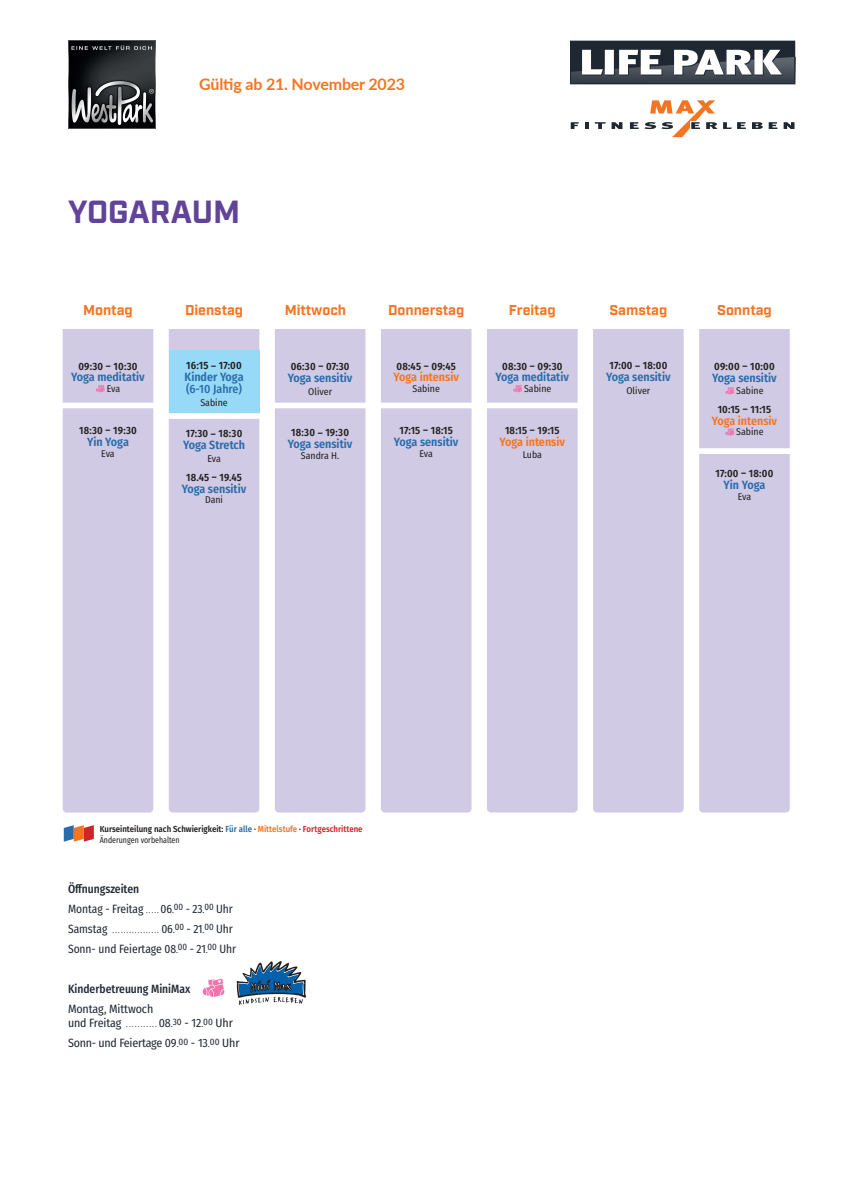
<style>
.page{position:relative;width:842px;height:1191px;background:#fff}
.page>*{position:absolute;margin:0;border:0;box-sizing:border-box;transform-origin:0 0}
.t1{font:700 32px "Industry";color:#61439a}
.t2{font:700 16px "Lato";letter-spacing:-.01em;color:#f47521}
.t3{font:700 14.2px "Industry";color:#f47521}
.t4{font:12px "Fira Sans Condensed";letter-spacing:-.01em;color:#1f2832}
.t5{font:12px "Fira Sans Condensed";letter-spacing:-.01em;color:#1f2832;scale:.96 1}
.t6{font:500 12px "Fira Sans Condensed";color:#1f2832;scale:.96 1}
.t7{font:600 11.9px "Fira Sans Condensed";color:#2a6cab}
.t8{font:600 11.9px "Fira Sans Condensed";color:#f47521}
.t9{font:500 11.9px/12.1px "Fira Sans Condensed";color:#2a6cab}
.t10{font:600 10.5px "Fira Sans Condensed";letter-spacing:.02em;color:#231f20}
.t11{font:9.8px "Fira Sans Condensed";color:#231f20}
.t12{font:600 8.8px "Fira Sans";color:#231f20;scale:.9 1}
.t13{font:8.8px "Fira Sans Condensed";color:#231f20;scale:.9 1}
.t14{font:8px "Fira Sans Condensed";color:#1f2832;scale:.96 1}
.s1{font-weight:600}
.s2{color:#2a6cab}
.s3{color:#f47521}
.s4{color:#d1232a}
.s5{font-size:8px}
.s6{font-size:9.3px}
.s7{font-size:12px}
</style>
<div class="page">
<div style="left:570px;top:41px;width:225px;height:43px;background:#1f2832"></div>
<svg style="left:571px;top:50px;width:224px;height:33px"></svg>
<svg style="left:585px;top:122px;width:4px;height:7px"></svg>
<svg style="left:595px;top:122px;width:27px;height:7px"></svg>
<svg style="left:630px;top:100px;width:87px;height:37px"></svg>
<svg style="left:723px;top:122px;width:23px;height:7px"></svg>
<svg style="left:752px;top:122px;width:11px;height:7px"></svg>
<svg style="left:769px;top:122px;width:8px;height:7px"></svg>
<svg style="left:784px;top:122px;width:10px;height:7px"></svg>
<svg style="left:571px;top:122px;width:8px;height:7px"></svg>
<img style="left:68px;top:40px;width:88px;height:88px">
<div style="left:169px;top:329px;width:90px;height:483px;background:#d1cae4"></div>
<div style="left:381px;top:329px;width:90px;height:483px;background:#d1cae4"></div>
<div style="left:275px;top:329px;width:90px;height:483px;background:#d1cae4"></div>
<div style="left:63px;top:329px;width:90px;height:483px;background:#d1cae4"></div>
<svg style="left:96px;top:385px;width:9px;height:7px"></svg>
<div style="left:487px;top:329px;width:91px;height:483px;background:#d1cae4"></div>
<svg style="left:513px;top:385px;width:9px;height:7px"></svg>
<div style="left:593px;top:329px;width:91px;height:483px;background:#d1cae4"></div>
<div style="left:699px;top:329px;width:91px;height:483px;background:#d1cae4"></div>
<svg style="left:725px;top:387px;width:9px;height:7px"></svg>
<svg style="left:725px;top:428px;width:9px;height:8px"></svg>
<div style="left:169px;top:350px;width:90px;height:63px;background:#97daf8"></div>
<svg style="left:62px;top:400px;width:516px;height:22px"></svg>
<div style="left:690px;top:448px;width:115px;height:6px;background:#fff"></div>
<svg style="left:203px;top:978px;width:22px;height:19px"></svg>
<svg style="left:237px;top:961px;width:69px;height:44px"></svg>
<svg style="left:64px;top:825px;width:30px;height:17px"></svg>
<p class="t2" style="left:199px;top:73px;width:207px">Gültig ab 21. November 2023</p>
<p class="t1" style="left:68px;top:193px;width:174px">YOGARAUM</p>
<p class="t3" style="left:83px;top:302px;width:51px">Montag</p>
<p class="t3" style="left:185px;top:302px;width:60px">Dienstag</p>
<p class="t3" style="left:285px;top:302px;width:63px">Mittwoch</p>
<p class="t3" style="left:388px;top:302px;width:78px">Donnerstag</p>
<p class="t3" style="left:509px;top:302px;width:48px">Freitag</p>
<p class="t3" style="left:609px;top:302px;width:59px">Samstag</p>
<p class="t3" style="left:717px;top:302px;width:56px">Sonntag</p>
<p class="t10" style="left:78px;top:357px;width:61px">09:30 – 10:30</p>
<p class="t7" style="left:71px;top:367px;width:75px">Yoga meditativ</p>
<p class="t11" style="left:107px;top:381px;width:15px">Eva</p>
<p class="t10" style="left:79px;top:421px;width:59px">18:30 – 19:30</p>
<p class="t7" style="left:87px;top:432px;width:43px">Yin Yoga</p>
<p class="t11" style="left:101px;top:446px;width:15px">Eva</p>
<p class="t10" style="left:186px;top:357px;width:57px">16:15 – 17:00</p>
<p class="t9" style="left:185px;top:370px;width:61px"><span class="s1">Kinder Yoga </span>(6-10 Jahre)</p>
<p class="t11" style="left:200px;top:395px;width:29px">Sabine</p>
<p class="t10" style="left:186px;top:425px;width:58px">17:30 – 18:30</p>
<p class="t7" style="left:183px;top:435px;width:63px">Yoga Stretch</p>
<p class="t11" style="left:207px;top:451px;width:15px">Eva</p>
<p class="t10" style="left:186px;top:468px;width:57px">18.45 – 19.45</p>
<p class="t7" style="left:182px;top:479px;width:66px">Yoga sensitiv</p>
<p class="t11" style="left:205px;top:492px;width:19px">Dani</p>
<p class="t10" style="left:291px;top:357px;width:60px">06:30 – 07:30</p>
<p class="t7" style="left:288px;top:368px;width:66px">Yoga sensitiv</p>
<p class="t11" style="left:308px;top:384px;width:25px">Oliver</p>
<p class="t10" style="left:291px;top:424px;width:59px">18:30 – 19:30</p>
<p class="t7" style="left:288px;top:434px;width:66px">Yoga sensitiv</p>
<p class="t11" style="left:301px;top:448px;width:40px">Sandra H.</p>
<p class="t10" style="left:396px;top:357px;width:61px">08:45 – 09:45</p>
<p class="t8" style="left:393px;top:367px;width:67px">Yoga intensiv</p>
<p class="t11" style="left:413px;top:381px;width:29px">Sabine</p>
<p class="t10" style="left:400px;top:421px;width:55px">17:15 – 18:15</p>
<p class="t7" style="left:394px;top:432px;width:66px">Yoga sensitiv</p>
<p class="t11" style="left:419px;top:446px;width:15px">Eva</p>
<p class="t10" style="left:502px;top:357px;width:62px">08:30 – 09:30</p>
<p class="t7" style="left:496px;top:367px;width:75px">Yoga meditativ</p>
<p class="t11" style="left:524px;top:381px;width:29px">Sabine</p>
<p class="t10" style="left:505px;top:421px;width:56px">18:15 – 19:15</p>
<p class="t8" style="left:500px;top:432px;width:67px">Yoga intensiv</p>
<p class="t11" style="left:523px;top:447px;width:21px">Luba</p>
<p class="t10" style="left:609px;top:357px;width:59px">17:00 – 18:00</p>
<p class="t7" style="left:606px;top:367px;width:66px">Yoga sensitiv</p>
<p class="t11" style="left:626px;top:383px;width:25px">Oliver</p>
<p class="t10" style="left:714px;top:357px;width:62px">09:00 – 10:00</p>
<p class="t7" style="left:712px;top:368px;width:66px">Yoga sensitiv</p>
<p class="t11" style="left:736px;top:383px;width:29px">Sabine</p>
<p class="t10" style="left:718px;top:400px;width:55px">10:15 – 11:15</p>
<p class="t8" style="left:712px;top:411px;width:67px">Yoga intensiv</p>
<p class="t11" style="left:736px;top:424px;width:29px">Sabine</p>
<p class="t10" style="left:715px;top:464px;width:59px">17:00 – 18:00</p>
<p class="t7" style="left:723px;top:475px;width:43px">Yin Yoga</p>
<p class="t11" style="left:738px;top:489px;width:15px">Eva</p>
<p class="t12" style="left:100px;top:822px;width:294px">Kurseinteilung nach Schwierigkeit: <span class="s2">Für alle</span> · <span class="s3">Mittelstufe</span> · <span class="s4">Fortgeschrittene</span></p>
<p class="t13" style="left:100px;top:833px;width:90px">Änderungen vorbehalten</p>
<p class="t6" style="left:68px;top:879px;width:76px">Öffnungszeiten</p>
<p class="t5" style="left:68px;top:899px;width:173px">Montag - Freitag <span class="s5">. . . . .</span> 06<span class="s6">.</span><sup>00</sup> - 23<span class="s6">.</span><sup>00</sup> Uhr</p>
<p class="t14" style="left:68px;top:924px;width:173px"><span class="s7">Samstag</span> ................. <span class="s7">06</span><span class="s6">.</span><sup>00</sup> <span class="s7">- 21</span><span class="s6">.</span><sup>00</sup> <span class="s7">Uhr</span></p>
<p class="t5" style="left:68px;top:939px;width:177px">Sonn- und Feiertage 08<span class="s6">.</span><sup>00</sup> - 21<span class="s6">.</span><sup>00</sup> Uhr</p>
<p class="t6" style="left:68px;top:979px;width:129px">Kinderbetreuung MiniMax</p>
<p class="t4" style="left:68px;top:999px;width:87px">Montag, Mittwoch</p>
<p class="t4" style="left:68px;top:1014px;width:166px">und Freitag <span class="s5">. . . . . . . . . . .</span> 08<span class="s6">.</span><sup>30</sup> - 12<span class="s6">.</span><sup>00</sup> Uhr</p>
<p class="t4" style="left:68px;top:1034px;width:173px">Sonn- und Feiertage 09<span class="s6">.</span><sup>00</sup> - 13<span class="s6">.</span><sup>00</sup> Uhr</p>
</div>
